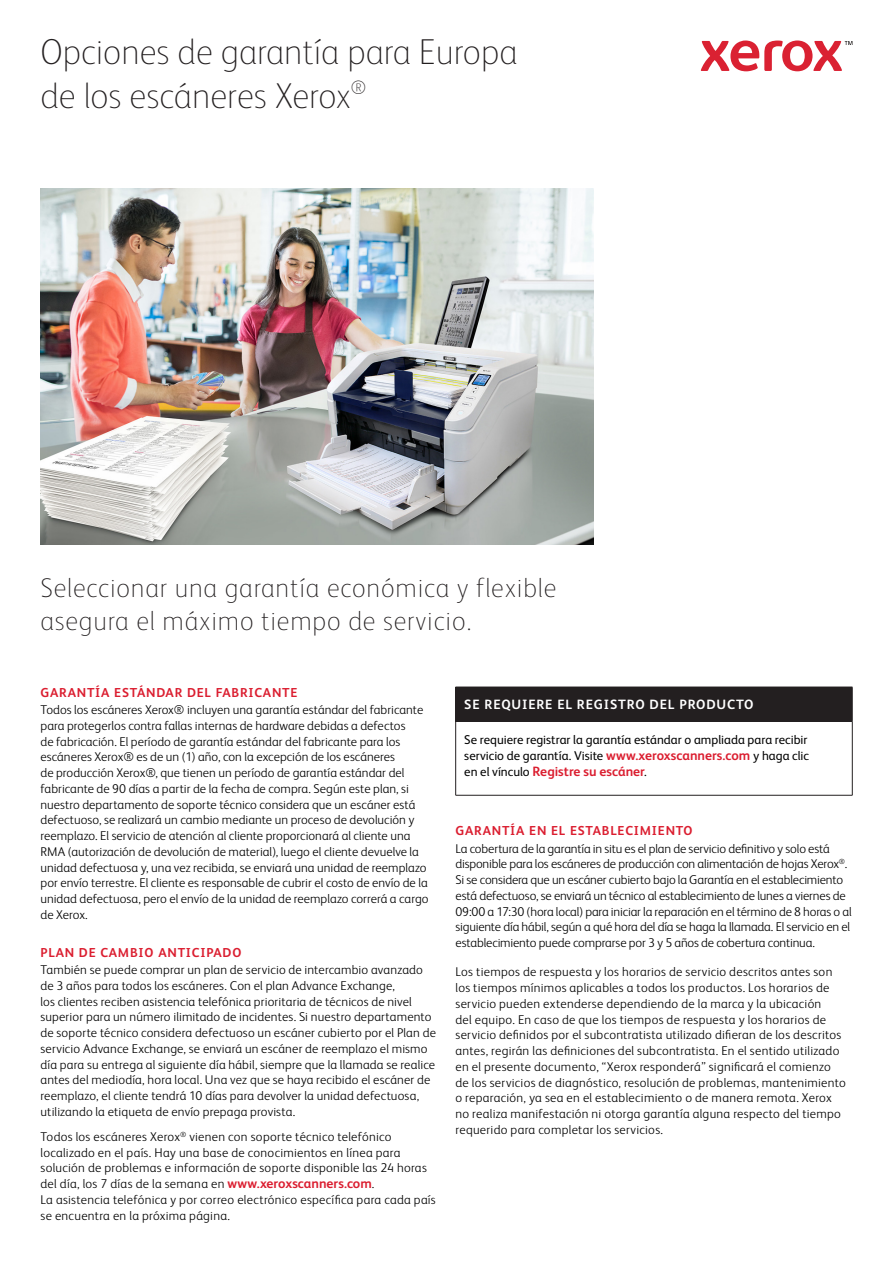
<style>
.page{position:relative;width:893px;height:1263px;background:#fff}
.page>*{position:absolute;margin:0;border:0;box-sizing:border-box;transform-origin:0 0}
.Page_Title{font:100 36px/43.5px "Xerox Sans";color:#231f20}
.Sub_Title{font:100 27px/33px "Xerox Sans";letter-spacing:.03em;color:#231f20}
.Subhead{font:700 13.5px "Xerox Sans";letter-spacing:.06em;color:#fff}
.Body_Text{font:700 13.5px "Xerox Sans";color:#db1e30}
.Subhead-2{font:700 12.9px "Xerox Sans";letter-spacing:.06em;color:#db1e30}
.Body_Text-2{font:300 12.75px/15.8px "Xerox Sans";letter-spacing:.005em;color:#000}
.Body_Text-3{font:300 12.75px/15.8px "Xerox Sans";letter-spacing:-.015em;color:#000}
.Body_Text-4{font:12.75px/15.8px "Xerox Sans";color:#000}
.s1{font-weight:700;font-size:13.5px;color:#db1e30}
.s2{font-weight:400;font-size:12.75px;color:#000}
</style>
<div class="page">
<div style="left:456px;top:687px;width:396px;height:34px;background:#231f20"></div>
<hr style="left:455px;top:687px;width:1px;height:34px;background:#231f20">
<hr style="left:852px;top:687px;width:1px;height:34px;background:#231f20">
<hr style="left:455px;top:721px;width:397px;height:1px;background:#231f20">
<hr style="left:455px;top:721px;width:1px;height:74px;background:#231f20">
<hr style="left:852px;top:721px;width:1px;height:74px;background:#231f20">
<hr style="left:455px;top:795px;width:397px;height:1px;background:#231f20">
<svg style="left:701px;top:41px;width:151px;height:30px"></svg>
<img style="left:40px;top:189px;width:554px;height:356px">
<p class="Page_Title" style="left:40px;top:28px;width:478px">Opciones de garantía para Europa de los escáneres Xerox<sup>®</sup></p>
<p class="Sub_Title" style="left:40px;top:570px;width:517px">Seleccionar una garantía económica y flexible asegura el máximo tiempo de servicio.</p>
<p class="Subhead-2" style="left:40px;top:683px;width:259px">GARANTÍA ESTÁNDAR DEL FABRICANTE</p>
<p class="Body_Text-2" style="left:40px;top:701px;width:390px">Todos los escáneres Xerox® incluyen una garantía estándar del fabricante para protegerlos contra fallas internas de hardware debidas a defectos<br>de fabricación. El período de garantía estándar del fabricante para los escáneres Xerox® es de un (1) año, con la excepción de los escáneres<br>de producción Xerox®, que tienen un período de garantía estándar del fabricante de 90 días a partir de la fecha de compra. Según este plan, si nuestro departamento de soporte técnico considera que un escáner está defectuoso, se realizará un cambio mediante un proceso de devolución y reemplazo. El servicio de atención al cliente proporcionará al cliente una RMA (autorización de devolución de material), luego el cliente devuelve la unidad defectuosa y, una vez recibida, se enviará una unidad de reemplazo por envío terrestre. El cliente es responsable de cubrir el costo de envío de la unidad defectuosa, pero el envío de la unidad de reemplazo correrá a cargo de Xerox.</p>
<p class="Subhead-2" style="left:40px;top:943px;width:202px">PLAN DE CAMBIO ANTICIPADO</p>
<p class="Body_Text-2" style="left:40px;top:961px;width:397px">También se puede comprar un plan de servicio de intercambio avanzado de 3 años para todos los escáneres. Con el plan Advance Exchange,<br>los clientes reciben asistencia telefónica prioritaria de técnicos de nivel superior para un número ilimitado de incidentes. Si nuestro departamento de soporte técnico considera defectuoso un escáner cubierto por el Plan de servicio Advance Exchange, se enviará un escáner de reemplazo el mismo día para su entrega al siguiente día hábil, siempre que la llamada se realice antes del mediodía, hora local. Una vez que se haya recibido el escáner de reemplazo, el cliente tendrá 10 días para devolver la unidad defectuosa, utilizando la etiqueta de envío prepaga provista.</p>
<p class="Body_Text-2" style="left:40px;top:1128px;width:397px">Todos los escáneres Xerox<sup>®</sup> vienen con soporte técnico telefónico localizado en el país. Hay una base de conocimientos en línea para solución de problemas e información de soporte disponible las 24 horas del día, los 7 días de la semana en <span class="s1">www.xeroxscanners.com</span>.<br>La asistencia telefónica y por correo electrónico específica para cada país se encuentra en la próxima página.</p>
<p class="Subhead" style="left:464px;top:695px;width:291px">SE REQUIERE EL REGISTRO DEL PRODUCTO</p>
<p class="Body_Text-4" style="left:464px;top:731px;width:346px">Se requiere registrar la garantía estándar o ampliada para recibir servicio de garantía. Visite <span class="s1">www.xeroxscanners.com</span> y haga clic</p>
<p class="Body_Text" style="left:464px;top:762px;width:184px"><span class="s2">en el vínculo</span> Registre su escáner<span class="s2">.</span></p>
<p class="Subhead-2" style="left:455px;top:822px;width:239px">GARANTÍA EN EL ESTABLECIMIENTO</p>
<p class="Body_Text-3" style="left:455px;top:840px;width:398px">La cobertura de la garantía in situ es el plan de servicio definitivo y solo está disponible para los escáneres de producción con alimentación de hojas Xerox<sup>®</sup>.<br>Si se considera que un escáner cubierto bajo la Garantía en el establecimiento está defectuoso, se enviará un técnico al establecimiento de lunes a viernes de 09:00 a 17:30 (hora local) para iniciar la reparación en el término de 8 horas o al siguiente día hábil, según a qué hora del día se haga la llamada. El servicio en el establecimiento puede comprarse por 3 y 5 años de cobertura continua.</p>
<p class="Body_Text-2" style="left:455px;top:963px;width:392px">Los tiempos de respuesta y los horarios de servicio descritos antes son los tiempos mínimos aplicables a todos los productos. Los horarios de servicio pueden extenderse dependiendo de la marca y la ubicación<br>del equipo. En caso de que los tiempos de respuesta y los horarios de servicio definidos por el subcontratista utilizado difieran de los descritos antes, regirán las definiciones del subcontratista. En el sentido utilizado en el presente documento, “Xerox responderá” significará el comienzo de los servicios de diagnóstico, resolución de problemas, mantenimiento o reparación, ya sea en el establecimiento o de manera remota. Xerox no realiza manifestación ni otorga garantía alguna respecto del tiempo requerido para completar los servicios.</p>
</div>
